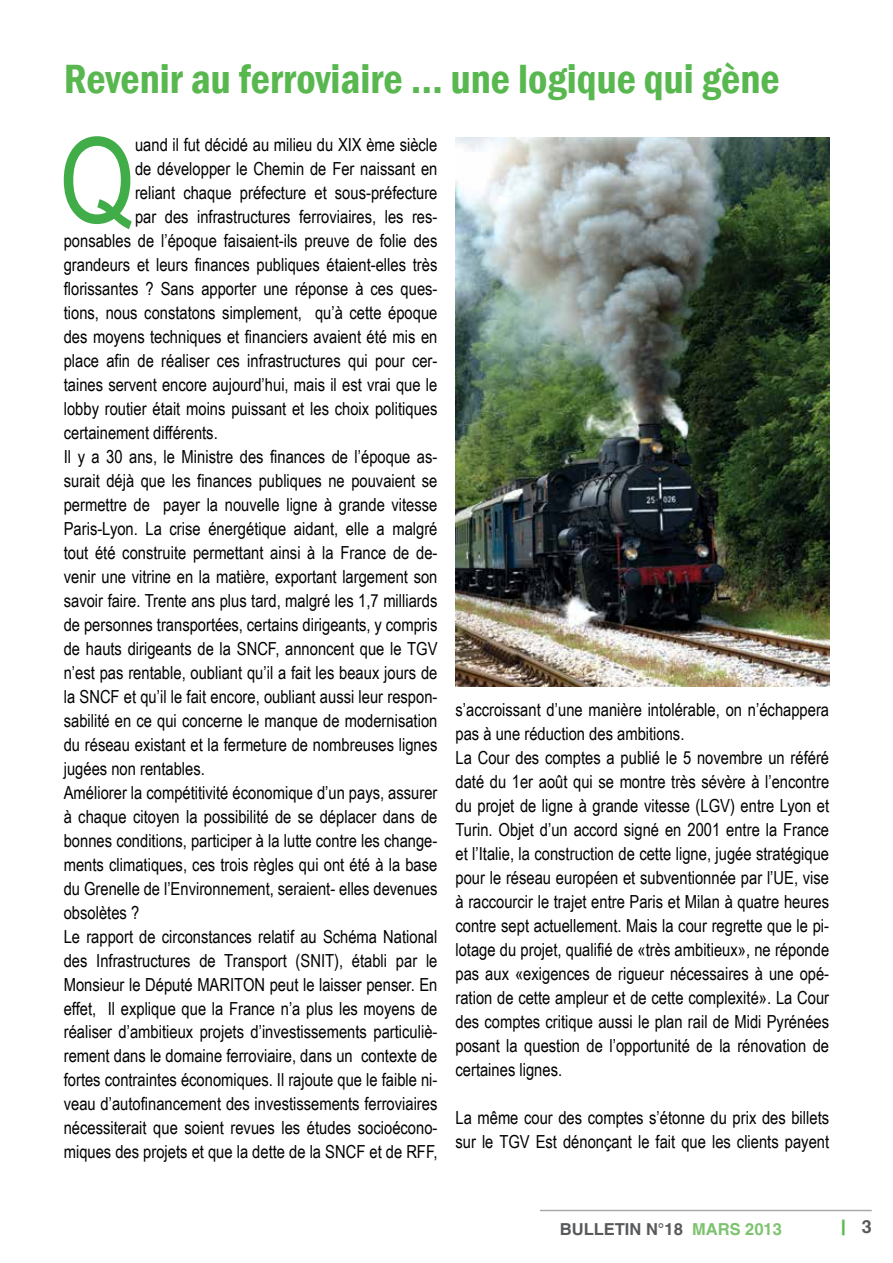
<style>
.page{position:relative;width:893px;height:1263px;background:#fff}
.page>*{position:absolute;margin:0;border:0;box-sizing:border-box;transform-origin:0 0}
.t1{font:118.65px "Arial Narrow";color:#41ad49}
.t2{font:600 condensed 42px "Franklin Gothic";color:#58b84f}
.t3{font:700 21px "Helvetica";color:#58b84f}
.t4{font:18px/24px "Arial Narrow";color:#000}
.t5{font:700 18px "Helvetica";color:#58595b}
.t6{font:700 16.5px "Helvetica";color:#58595b}
.s1{color:#7dc36f}
</style>
<div class="page">
<hr style="left:540px;top:1210px;width:332px;height:1px;background:#a7a9ac">
<img style="left:455px;top:137px;width:374px;height:550px">
<h2 class="t2" style="left:64px;top:51px;width:717px">Revenir au ferroviaire … une logique qui gène</h2>
<h1 class="t1" style="left:59px;top:94px;width:77px">Q</h1>
<p class="t4" style="left:135px;top:132px;width:304px">uand il fut décidé au milieu du XIX ème siècle</p>
<p class="t4" style="left:135px;top:156px;width:304px">de développer le Chemin de Fer naissant en</p>
<p class="t4" style="left:135px;top:180px;width:304px">reliant chaque préfecture et sous-préfecture</p>
<p class="t4" style="left:135px;top:204px;width:304px">par des infrastructures ferroviaires, les res-</p>
<p class="t4" style="left:64px;top:228px;width:375px">ponsables de l’époque faisaient-ils preuve de folie des</p>
<p class="t4" style="left:64px;top:252px;width:375px">grandeurs et leurs finances publiques étaient-elles très</p>
<p class="t4" style="left:64px;top:276px;width:375px">florissantes ? Sans apporter une réponse à ces ques-</p>
<p class="t4" style="left:64px;top:300px;width:375px">tions, nous constatons simplement, qu’à cette époque</p>
<p class="t4" style="left:64px;top:324px;width:375px">des moyens techniques et financiers avaient été mis en</p>
<p class="t4" style="left:64px;top:348px;width:375px">place afin de réaliser ces infrastructures qui pour cer-</p>
<p class="t4" style="left:64px;top:372px;width:375px">taines servent encore aujourd’hui, mais il est vrai que le</p>
<p class="t4" style="left:64px;top:396px;width:375px">lobby routier était moins puissant et les choix politiques</p>
<p class="t4" style="left:64px;top:420px;width:156px">certainement différents.</p>
<p class="t4" style="left:64px;top:443px;width:375px">Il y a 30 ans, le Ministre des finances de l’époque as-</p>
<p class="t4" style="left:64px;top:467px;width:375px">surait déjà que les finances publiques ne pouvaient se</p>
<p class="t4" style="left:64px;top:491px;width:375px">permettre de payer la nouvelle ligne à grande vitesse</p>
<p class="t4" style="left:64px;top:515px;width:375px">Paris-Lyon. La crise énergétique aidant, elle a malgré</p>
<p class="t4" style="left:64px;top:539px;width:375px">tout été construite permettant ainsi à la France de de-</p>
<p class="t4" style="left:64px;top:563px;width:375px">venir une vitrine en la matière, exportant largement son</p>
<p class="t4" style="left:64px;top:587px;width:375px">savoir faire. Trente ans plus tard, malgré les 1,7 milliards</p>
<p class="t4" style="left:64px;top:611px;width:375px">de personnes transportées, certains dirigeants, y compris</p>
<p class="t4" style="left:64px;top:635px;width:375px">de hauts dirigeants de la SNCF, annoncent que le TGV</p>
<p class="t4" style="left:64px;top:659px;width:375px">n’est pas rentable, oubliant qu’il a fait les beaux jours de</p>
<p class="t4" style="left:64px;top:683px;width:375px">la SNCF et qu’il le fait encore, oubliant aussi leur respon-</p>
<p class="t4" style="left:64px;top:707px;width:375px">sabilité en ce qui concerne le manque de modernisation</p>
<p class="t4" style="left:64px;top:731px;width:375px">du réseau existant et la fermeture de nombreuses lignes</p>
<p class="t4" style="left:64px;top:755px;width:143px">jugées non rentables.</p>
<p class="t4" style="left:64px;top:779px;width:375px">Améliorer la compétitivité économique d’un pays, assurer</p>
<p class="t4" style="left:64px;top:803px;width:375px">à chaque citoyen la possibilité de se déplacer dans de</p>
<p class="t4" style="left:64px;top:827px;width:375px">bonnes conditions, participer à la lutte contre les change-</p>
<p class="t4" style="left:64px;top:851px;width:375px">ments climatiques, ces trois règles qui ont été à la base</p>
<p class="t4" style="left:64px;top:875px;width:375px">du Grenelle de l’Environnement, seraient- elles devenues</p>
<p class="t4" style="left:64px;top:899px;width:77px">obsolètes ?</p>
<p class="t4" style="left:64px;top:923px;width:375px">Le rapport de circonstances relatif au Schéma National</p>
<p class="t4" style="left:64px;top:947px;width:375px">des Infrastructures de Transport (SNIT), établi par le</p>
<p class="t4" style="left:64px;top:971px;width:375px">Monsieur le Député MARITON peut le laisser penser. En</p>
<p class="t4" style="left:64px;top:995px;width:375px">effet, Il explique que la France n’a plus les moyens de</p>
<p class="t4" style="left:64px;top:1019px;width:375px">réaliser d’ambitieux projets d’investissements particuliè-</p>
<p class="t4" style="left:64px;top:1043px;width:375px">rement dans le domaine ferroviaire, dans un contexte de</p>
<p class="t4" style="left:64px;top:1067px;width:375px">fortes contraintes économiques. Il rajoute que le faible ni-</p>
<p class="t4" style="left:64px;top:1091px;width:375px">veau d’autofinancement des investissements ferroviaires</p>
<p class="t4" style="left:64px;top:1115px;width:375px">nécessiterait que soient revues les études socioécono-</p>
<p class="t4" style="left:64px;top:1139px;width:375px">miques des projets et que la dette de la SNCF et de RFF,</p>
<p class="t4" style="left:455px;top:697px;width:375px">s’accroissant d’une manière intolérable, on n’échappera pas à une réduction des ambitions.<br>La Cour des comptes a publié le 5 novembre un référé daté du 1er août qui se montre très sévère à l’encontre du projet de ligne à grande vitesse (LGV) entre Lyon et Turin. Objet d’un accord signé en 2001 entre la France et l’Italie, la construction de cette ligne, jugée stratégique pour le réseau européen et subventionnée par l’UE, vise à raccourcir le trajet entre Paris et Milan à quatre heures contre sept actuellement. Mais la cour regrette que le pi&shy;lotage du projet, qualifié de «très ambitieux», ne réponde pas aux «exigences de rigueur nécessaires à une opé&shy;ration de cette ampleur et de cette complexité». La Cour des comptes critique aussi le plan rail de Midi Pyrénées posant la question de l’opportunité de la rénovation de certaines lignes.</p>
<p class="t4" style="left:455px;top:1105px;width:375px">La même cour des comptes s’étonne du prix des billets sur le TGV Est dénonçant le fait que les clients payent</p>
<p class="t6" style="left:560px;top:1219px;width:224px">BULLETIN N°18 <span class="s1">MARS 2013</span></p>
<p class="t3" style="left:840px;top:1215px;width:7px">|</p>
<p class="t5" style="left:862px;top:1216px;width:12px">3</p>
</div>
